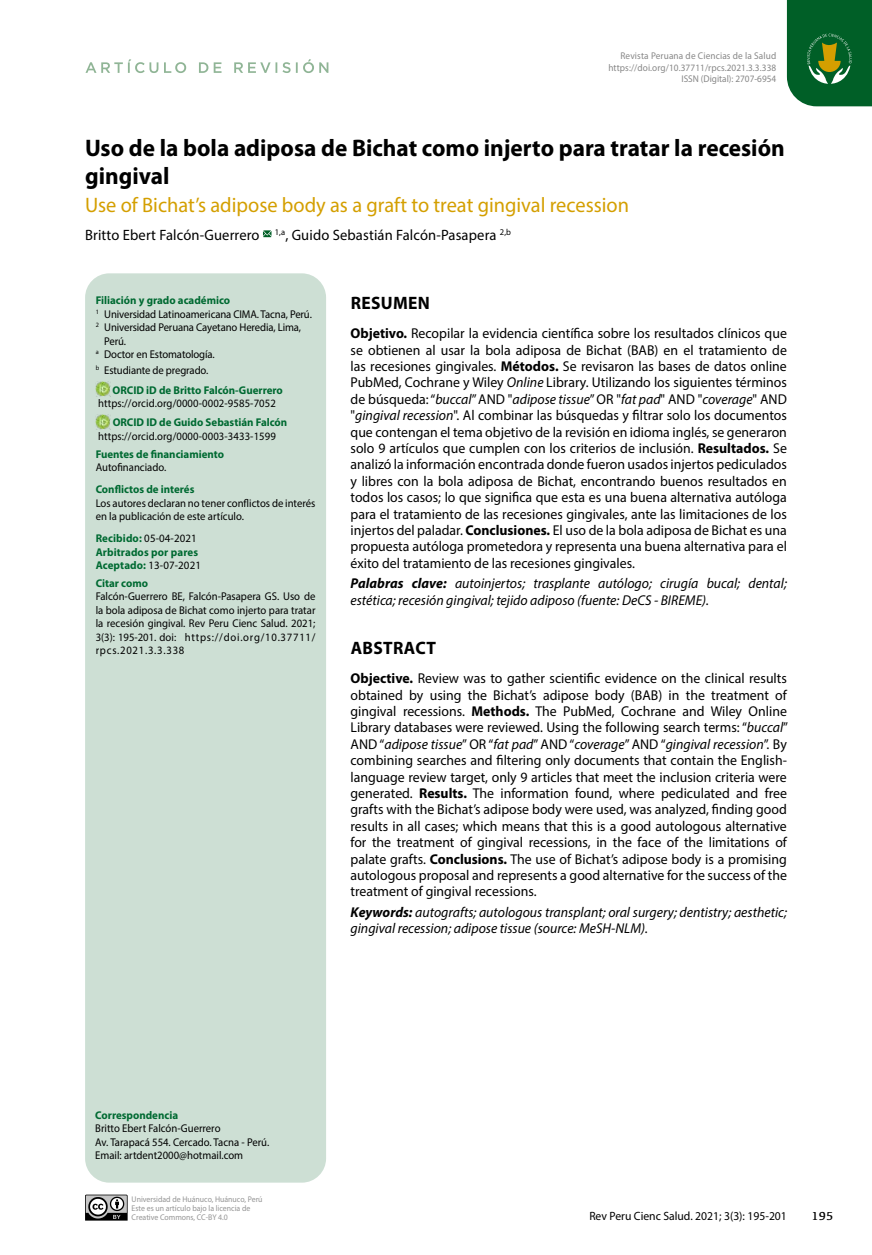
<style>
.page{position:relative;width:872px;height:1255px;background:#fff}
.page>*{position:absolute;margin:0;border:0;box-sizing:border-box;transform-origin:0 0}
.t1{font:700 24px/27.6px "Myriad Pro";color:#000}
.t2{font:21px "Myriad Pro";color:#d49f00}
.t3{font:700 18px "Myriad Pro";letter-spacing:.02em;color:#000}
.t4{font:15px "Myriad Pro";letter-spacing:.01em;color:#000}
.t5{font:14.25px/16.4px "Myriad Pro";color:#000;text-align:justify}
.t6{font:italic 14.25px/16.4px "Myriad Pro";color:#000}
.t7{font:12px "Myriad Pro";color:#000}
.t8{font:12px "Kefa";color:#000}
.t9{font:11.25px/13.5px "Myriad Pro";color:#000;scale:.95 1}
.t10{font:700 11.25px/13.5px "Myriad Pro";color:#006a32}
.t11{font:9.75px/11.2px "Myriad Pro";letter-spacing:.01em;color:#878787;text-align:right;scale:.95 1}
.t12{font:8.25px/9px "Myriad Pro";color:#949494;scale:.95 1}
.s1{font-weight:400;color:#000}
.s2{font-weight:700}
.s3{font-style:italic}
</style>
<div class="page">
<svg style="left:787px;top:0;width:85px;height:106px;background:#166a30"></svg>
<svg style="left:85px;top:59px;width:243px;height:14px"></svg>
<svg style="left:85px;top:1194px;width:42px;height:26px"></svg>
<div style="left:85px;top:273px;width:241px;height:909px;background:#cddfd4;border-radius:24px"></div>
<svg style="left:263px;top:230px;width:8px;height:7px"></svg>
<img style="left:96px;top:382px;width:14px;height:14px">
<img style="left:96px;top:415px;width:14px;height:14px">
<p class="t11" style="left:608px;top:50px;width:178px">Revista Peruana de Ciencias de la Salud https://doi.org/10.37711/rpcs.2021.3.3.338<br>ISSN (Digital): 2707-6954</p>
<h1 class="t1" style="left:85px;top:134px;width:701px">Uso de la bola adiposa de Bichat como injerto para tratar la recesión gingival</h1>
<h2 class="t2" style="left:85px;top:192px;width:545px">Use of Bichat’s adipose body as a graft to treat gingival recession</h2>
<p class="t4" style="left:85px;top:226px;width:427px">Britto Ebert Falcón-Guerrero <sup>1,a</sup>, Guido Sebastián Falcón-Pasapera <sup>2,b</sup></p>
<p class="t10" style="left:96px;top:293px;width:136px">Filiación y grado académico</p>
<p class="t9" style="left:96px;top:307px;width:229px"><sup>1</sup> Universidad Latinoamericana CIMA. Tacna, Perú.</p>
<p class="t9" style="left:96px;top:320px;width:218px"><sup>2</sup> Universidad Peruana Cayetano Heredia, Lima,</p>
<p class="t9" style="left:104px;top:334px;width:25px">Perú.</p>
<p class="t9" style="left:96px;top:347px;width:127px"><sup>a</sup> Doctor en Estomatología.</p>
<p class="t10" style="left:113px;top:359px;width:172px;line-height:20px;text-indent:-17px"><sup>b</sup> <span class="s1">Estudiante de pregrado.<br></span>ORCID iD de Britto Falcón-Guerrero</p>
<p class="t9" style="left:98px;top:396px;width:189px">https://orcid.org/0000-0002-9585-7052</p>
<p class="t10" style="left:113px;top:415px;width:176px">ORCID ID de Guido Sebastián Falcón</p>
<p class="t9" style="left:98px;top:429px;width:189px">https://orcid.org/0000-0003-3433-1599</p>
<p class="t10" style="left:96px;top:446px;width:130px">Fuentes de financiamiento</p>
<p class="t9" style="left:96px;top:460px;width:76px">Autofinanciado.</p>
<p class="t10" style="left:96px;top:482px;width:100px">Conflictos de interés</p>
<p class="t9" style="left:96px;top:496px;width:233px">Los autores declaran no tener conflictos de interés en la publicación de este artículo.</p>
<p class="t10" style="left:96px;top:531px;width:107px">Recibido: <span class="s1">05-04-2021<br></span>Arbitrados por pares<br>Aceptado: <span class="s1">13-07-2021</span></p>
<p class="t10" style="left:96px;top:576px;width:54px">Citar como</p>
<p class="t9" style="left:96px;top:589px;width:233px;text-align:justify">Falcón-Guerrero BE, Falcón-Pasapera GS. Uso de la bola adiposa de Bichat como injerto para tratar la recesión gingival. Rev Peru Cienc Salud. 2021; 3(3): 195-201. doi: https://doi.org/10.37711/ rpcs.2021.3.3.338</p>
<p class="t3" style="left:351px;top:291px;width:81px">RESUMEN</p>
<p class="t5" style="left:350px;top:325px;width:438px"><span class="s2">Objetivo.</span> Recopilar la evidencia científica sobre los resultados clínicos que se obtienen al usar la bola adiposa de Bichat (BAB) en el tratamiento de las recesiones gingivales. <span class="s2">Métodos.</span> Se revisaron las bases de datos online PubMed, Cochrane y Wiley <span class="s3">Online</span> Library. Utilizando los siguientes términos de búsqueda: “<span class="s3">buccal</span>” AND "<span class="s3">adipose tissue</span>” OR "<span class="s3">fat pad</span>" AND "<span class="s3">coverage</span>" AND "<span class="s3">gingival recession</span>". Al combinar las búsquedas y filtrar solo los documentos que contengan el tema objetivo de la revisión en idioma inglés, se generaron solo 9 artículos que cumplen con los criterios de inclusión. <span class="s2">Resultados.</span> Se analizó la información encontrada donde fueron usados injertos pediculados y libres con la bola adiposa de Bichat, encontrando buenos resultados en todos los casos; lo que significa que esta es una buena alternativa autóloga para el tratamiento de las recesiones gingivales, ante las limitaciones de los injertos del paladar. <span class="s2">Conclusiones.</span> El uso de la bola adiposa de Bichat es una propuesta autóloga prometedora y representa una buena alternativa para el éxito del tratamiento de las recesiones gingivales.</p>
<p class="t6" style="left:350px;top:575px;width:438px"><span class="s2">Palabras clave:</span> autoinjertos; trasplante autólogo; cirugía bucal; dental; estética; recesión gingival; tejido adiposo (fuente: DeCS - BIREME).</p>
<p class="t3" style="left:351px;top:636px;width:87px">ABSTRACT</p>
<p class="t5" style="left:350px;top:670px;width:439px"><span class="s2">Objective.</span> Review was to gather scientific evidence on the clinical results obtained by using the Bichat’s adipose body (BAB) in the treatment of gingival recessions. <span class="s2">Methods.</span> The PubMed, Cochrane and Wiley Online Library databases were reviewed. Using the following search terms: “<span class="s3">buccal</span>” AND “<span class="s3">adipose tissue</span>” OR “<span class="s3">fat pad</span>” AND “<span class="s3">coverage</span>” AND “<span class="s3">gingival recession</span>”. By combining searches and filtering only documents that contain the English&shy;language review target, only 9 articles that meet the inclusion criteria were generated. <span class="s2">Results.</span> The information found, where pediculated and free grafts with the Bichat’s adipose body were used, was analyzed, finding good results in all cases; which means that this is a good autologous alternative for the treatment of gingival recessions, in the face of the limitations of palate grafts. <span class="s2">Conclusions.</span> The use of Bichat’s adipose body is a promising autologous proposal and represents a good alternative for the success of the treatment of gingival recessions.</p>
<p class="t6" style="left:350px;top:903px;width:438px"><span class="s2">Keywords:</span> autografts; autologous transplant; oral surgery; dentistry; aesthetic; gingival recession; adipose tissue (source: MeSH-NLM).</p>
<p class="t10" style="left:95px;top:1107px;width:84px">Correspondencia</p>
<p class="t9" style="left:95px;top:1121px;width:185px">Britto Ebert Falcón-Guerrero<br>Av. Tarapacá 554. Cercado. Tacna - Perú.<br>Email: artdent2000@hotmail.com</p>
<p class="t12" style="left:132px;top:1194px;width:139px">Universidad de Huánuco, Huánuco, Perú<br>Este es un artículo bajo la licencia de<br>Creative Commons, CC-BY 4.0</p>
<p class="t7" style="left:589px;top:1208px;width:199px">Rev Peru Cienc Salud. 2021; 3(3): 195-201</p>
<p class="t8" style="left:811px;top:1208px;width:23px">195</p>
</div>
